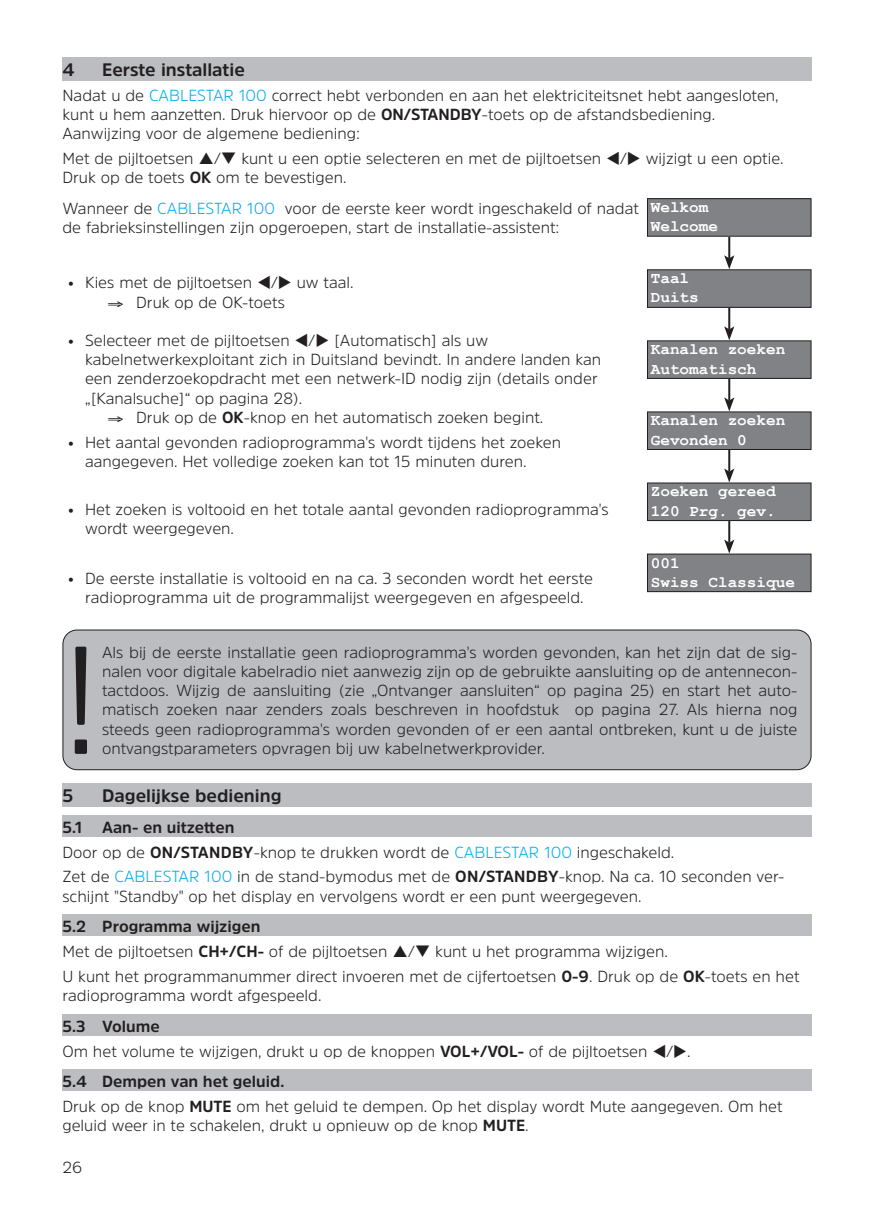
<style>
.page{position:relative;width:874px;height:1225px;background:#fff}
.page>*{position:absolute;margin:0;border:0;box-sizing:border-box;transform-origin:0 0}
.t1{font:300 153px "Amsi Pro";color:#231f20}
.t2{font:700 18px "Amsi Pro";color:#231f20}
.t3{font:300 16px/19.2px "Amsi Pro";color:#231f20}
.t4{font:700 16px "Courier New";color:#fff}
.t5{font:700 16px "Amsi Pro";color:#231f20}
.s1{color:#00aeef}
.s2{font-weight:700}
</style>
<div class="page">
<div style="left:62px;top:57px;width:749px;height:23px;background:#bcbdc0"></div>
<div style="left:62px;top:783px;width:749px;height:23px;background:#bcbdc0"></div>
<div style="left:62px;top:815px;width:749px;height:21px;background:#bcbdc0"></div>
<div style="left:62px;top:914px;width:749px;height:22px;background:#bcbdc0"></div>
<div style="left:62px;top:1014px;width:749px;height:21px;background:#bcbdc0"></div>
<div style="left:62px;top:1069px;width:749px;height:22px;background:#bcbdc0"></div>
<div style="left:63px;top:630px;width:747px;height:139px;background:#bcbdc0;border-radius:14px"></div>
<div style="left:62px;top:629px;width:749px;height:141px;border:1px solid #231f20;border-radius:14px"></div>
<div style="left:647px;top:199px;width:163px;height:37px;background:#808285"></div>
<div style="left:646px;top:198px;width:165px;height:39px;border:1px solid #231f20"></div>
<div style="left:647px;top:270px;width:163px;height:37px;background:#808285"></div>
<div style="left:646px;top:269px;width:165px;height:39px;border:1px solid #231f20"></div>
<div style="left:647px;top:412px;width:163px;height:37px;background:#808285"></div>
<div style="left:646px;top:411px;width:165px;height:39px;border:1px solid #231f20"></div>
<div style="left:647px;top:483px;width:163px;height:37px;background:#808285"></div>
<div style="left:646px;top:482px;width:165px;height:39px;border:1px solid #231f20"></div>
<div style="left:647px;top:554px;width:163px;height:37px;background:#808285"></div>
<div style="left:646px;top:553px;width:165px;height:39px;border:1px solid #231f20"></div>
<hr style="left:728px;top:237px;width:2px;height:21px;background:#231f20">
<svg style="left:724px;top:255px;width:10px;height:14px"></svg>
<hr style="left:728px;top:308px;width:2px;height:21px;background:#231f20">
<svg style="left:724px;top:326px;width:10px;height:14px"></svg>
<hr style="left:728px;top:450px;width:2px;height:21px;background:#231f20">
<svg style="left:724px;top:468px;width:10px;height:14px"></svg>
<hr style="left:728px;top:521px;width:2px;height:21px;background:#231f20">
<svg style="left:724px;top:539px;width:10px;height:14px"></svg>
<div style="left:647px;top:341px;width:163px;height:37px;background:#808285"></div>
<div style="left:646px;top:340px;width:165px;height:39px;border:1px solid #231f20"></div>
<hr style="left:728px;top:379px;width:2px;height:21px;background:#231f20">
<svg style="left:724px;top:397px;width:10px;height:14px"></svg>
<p class="t2" style="left:62px;top:57px;width:13px">4</p>
<p class="t2" style="left:102px;top:57px;width:144px">Eerste installatie</p>
<p class="t3" style="left:62px;top:85px;width:717px">Nadat u de <span class="s1">CABLESTAR 100</span> correct hebt verbonden en aan het elektriciteitsnet hebt aangesloten, kunt u hem aanzetten. Druk hiervoor op de <span class="s2">ON/STANDBY</span>-toets op de afstandsbediening.</p>
<p class="t3" style="left:62px;top:123px;width:299px">Aanwijzing voor de algemene bediening:</p>
<p class="t3" style="left:62px;top:148px;width:133px">Met de pijltoetsen</p>
<p class="t3" style="left:62px;top:148px;width:722px;text-indent:152px">/❑ kunt u een optie selecteren en met de pijltoetsen ▼/◆ wijzigt u een optie.<br>Druk op de toets <span class="s2">OK</span> om te bevestigen.</p>
<p class="t3" style="left:62px;top:198px;width:578px">Wanneer de <span class="s1">CABLESTAR 100</span> voor de eerste keer wordt ingeschakeld of nadat de fabrieksinstellingen zijn opgeroepen, start de installatie-assistent:</p>
<p class="t4" style="left:650px;top:197px;width:59px">Welkom</p>
<p class="t4" style="left:650px;top:216px;width:69px">Welcome</p>
<p class="t3" style="left:68px;top:273px;width:287px">• Kies met de pijltoetsen ▼/◆ uw taal.</p>
<p class="t3" style="left:108px;top:292px;width:178px">⇒ Druk op de OK-toets</p>
<p class="t3" style="left:85px;top:330px;width:517px;text-indent:-17px">• Selecteer met de pijltoetsen ▼/◆ [Automatisch] als uw kabelnetwerkexploitant zich in Duitsland bevindt. In andere landen kan een zenderzoekopdracht met een netwerk-ID nodig zijn (details onder „[Kanalsuche]“ op pagina 28).</p>
<p class="t3" style="left:108px;top:407px;width:437px">⇒ Druk op de <span class="s2">OK</span>-knop en het automatisch zoeken begint.</p>
<p class="t3" style="left:85px;top:432px;width:477px;text-indent:-17px">• Het aantal gevonden radioprogramma's wordt tijdens het zoeken aangegeven. Het volledige zoeken kan tot 15 minuten duren.</p>
<p class="t3" style="left:85px;top:499px;width:525px;text-indent:-17px">• Het zoeken is voltooid en het totale aantal gevonden radioprogramma's wordt weergegeven.</p>
<p class="t3" style="left:68px;top:568px;width:526px;text-align:center">• De eerste installatie is voltooid en na ca. 3 seconden wordt het eerste radioprogramma uit de programmalijst weergegeven en afgespeeld.</p>
<p class="t4" style="left:650px;top:268px;width:40px">Taal</p>
<p class="t4" style="left:650px;top:287px;width:49px">Duits</p>
<p class="t4" style="left:650px;top:339px;width:136px">Kanalen zoeken</p>
<p class="t4" style="left:650px;top:359px;width:107px">Automatisch</p>
<p class="t4" style="left:650px;top:410px;width:136px">Kanalen zoeken</p>
<p class="t4" style="left:650px;top:430px;width:97px">Gevonden 0</p>
<p class="t4" style="left:650px;top:481px;width:126px">Zoeken gereed</p>
<p class="t4" style="left:650px;top:501px;width:126px">120 Prg. gev.</p>
<p class="t4" style="left:650px;top:552px;width:30px">001</p>
<p class="t4" style="left:650px;top:572px;width:145px">Swiss Classique</p>
<p class="t1" style="left:60px;top:594px;width:44px">!</p>
<p class="t3" style="left:102px;top:642px;width:696px;text-align:justify">Als bij de eerste installatie geen radioprogramma's worden gevonden, kan het zijn dat de sig&shy;nalen voor digitale kabelradio niet aanwezig zijn op de gebruikte aansluiting op de antennecon&shy;tactdoos. Wijzig de aansluiting (zie „Ontvanger aansluiten“ op pagina 25) en start het auto&shy;matisch zoeken naar zenders zoals beschreven in hoofdstuk op pagina 27. Als hierna nog steeds geen radioprogramma's worden gevonden of er een aantal ontbreken, kunt u de juiste ontvangstparameters opvragen bij uw kabelnetwerkprovider.</p>
<p class="t2" style="left:62px;top:783px;width:12px">5</p>
<p class="t2" style="left:102px;top:783px;width:181px">Dagelijkse bediening</p>
<p class="t5" style="left:62px;top:816px;width:173px">5.1 Aan- en uitzetten</p>
<p class="t3" style="left:62px;top:842px;width:613px">Door op de <span class="s2">ON/STANDBY</span>-knop te drukken wordt de <span class="s1">CABLESTAR 100</span> ingeschakeld.</p>
<p class="t3" style="left:62px;top:866px;width:723px">Zet de <span class="s1">CABLESTAR 100</span> in de stand-bymodus met de <span class="s2">ON/STANDBY</span>-knop. Na ca. 10 seconden ver&shy;schijnt "Standby" op het display en vervolgens wordt er een punt weergegeven.</p>
<p class="t5" style="left:62px;top:915px;width:199px">5.2 Programma wijzigen</p>
<p class="t3" style="left:62px;top:941px;width:326px">Met de pijltoetsen <span class="s2">CH+/CH-</span> of de pijltoetsen</p>
<p class="t3" style="left:408px;top:941px;width:261px">/❑ kunt u het programma wijzigen.</p>
<p class="t3" style="left:62px;top:966px;width:738px">U kunt het programmanummer direct invoeren met de cijfertoetsen <span class="s2">0-9</span>. Druk op de <span class="s2">OK</span>-toets en het radioprogramma wordt afgespeeld.</p>
<p class="t5" style="left:62px;top:1015px;width:99px">5.3 Volume</p>
<p class="t3" style="left:62px;top:1041px;width:629px">Om het volume te wijzigen, drukt u op de knoppen <span class="s2">VOL+/VOL-</span> of de pijltoetsen ▼/◆.</p>
<p class="t5" style="left:62px;top:1070px;width:221px">5.4 Dempen van het geluid.</p>
<p class="t3" style="left:62px;top:1096px;width:721px">Druk op de knop <span class="s2">MUTE</span> om het geluid te dempen. Op het display wordt Mute aangegeven. Om het geluid weer in te schakelen, drukt u opnieuw op de knop <span class="s2">MUTE</span>.</p>
<p class="t3" style="left:62px;top:1157px;width:21px">26</p>
</div>
